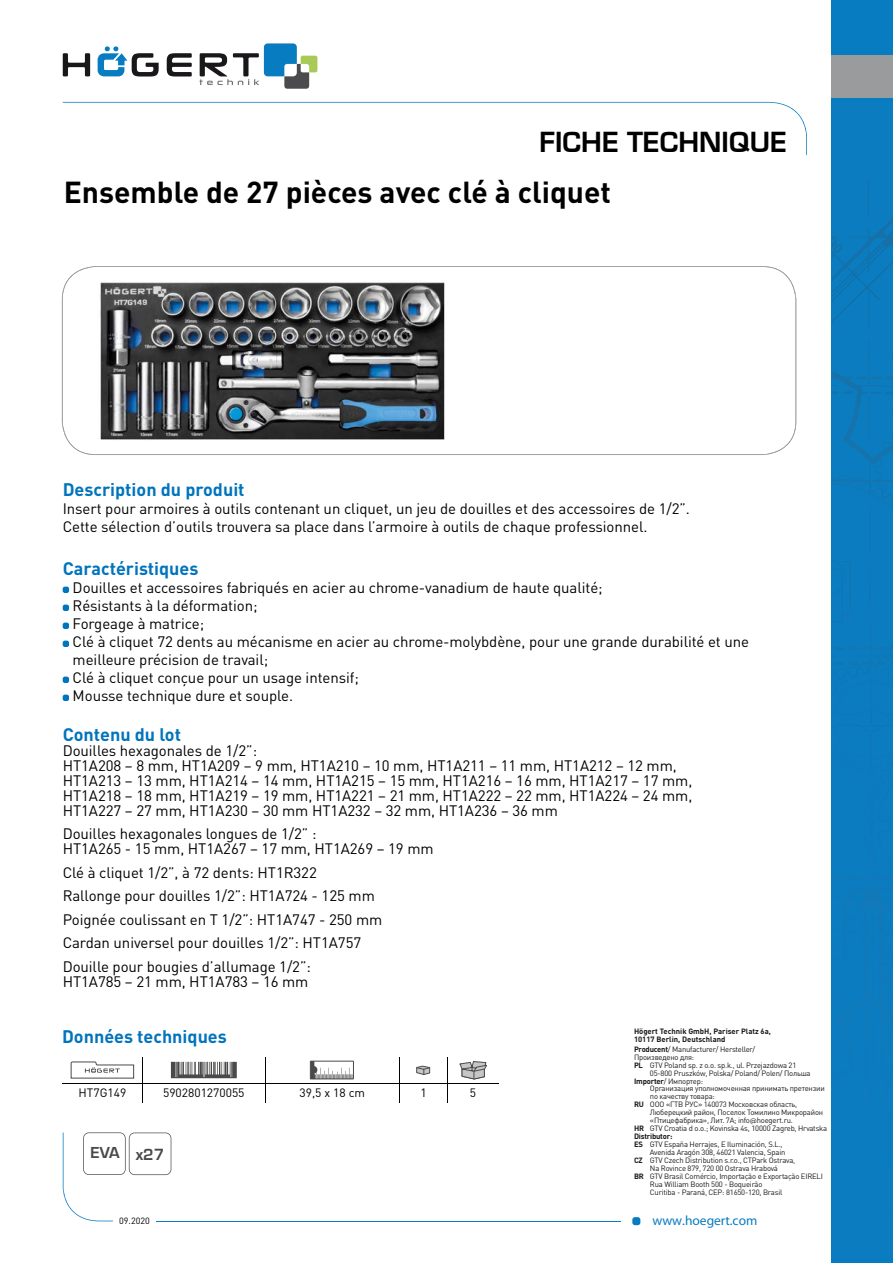
<style>
.page{position:relative;width:893px;height:1263px;background:#fff}
.page>*{position:absolute;margin:0;border:0;box-sizing:border-box;transform-origin:0 0}
.t1{font:700 30px "DIN Pro";color:#000}
.t2{font:700 27px "Euromode";color:#000}
.t3{font:700 18px "DIN Pro";color:#0074bc}
.t4{font:15px/18px "DIN Pro";letter-spacing:-.005em;color:#000}
.t5{font:700 14.7px "Euromode";color:#4a4a49}
.t6{font:700 14.4px "Euromode";color:#4a4a49}
.t7{font:13.5px "Myriad Pro";color:#077cc0}
.t8{font:12px "DIN Pro";color:#000}
.t9{font:9px "DIN Pro";color:#000}
.t10{font:7.65px "DIN Pro";letter-spacing:-.025em;color:#1a171b}
.t11{font:700 7.65px/7.9px "DIN Pro";color:#1a171b}
.t12{font:700 7.65px "DIN Pro";letter-spacing:-.025em;color:#1a171b}
.s1{font-size:15px}
.s2{font-weight:700}
.s3{font-family:"Merel"}
</style>
<div class="page">
<svg style="left:63px;top:53px;width:27px;height:23px"></svg>
<svg style="left:167px;top:53px;width:25px;height:24px"></svg>
<svg style="left:97px;top:46px;width:62px;height:31px"></svg>
<svg style="left:200px;top:43px;width:117px;height:46px"></svg>
<div style="left:632px;top:1217px;width:8px;height:8px;background:#077cc0;border-radius:3px"></div>
<svg style="left:63px;top:102px;width:744px;height:53px"></svg>
<hr style="left:156px;top:1220px;width:464px;height:1px;background:#077cc0">
<div style="left:831px;top:0;width:62px;height:1263px;background:#077cc0"></div>
<img style="left:831px;top:236px;width:37px;height:28px">
<img style="left:831px;top:273px;width:51px;height:55px">
<img style="left:869px;top:222px;width:24px;height:36px">
<img style="left:868px;top:181px;width:1px;height:36px">
<svg style="left:833px;top:244px;width:9px;height:9px"></svg>
<img style="left:849px;top:222px;width:40px;height:26px">
<svg style="left:831px;top:341px;width:62px;height:565px"></svg>
<img style="left:838px;top:906px;width:55px;height:191px">
<img style="left:831px;top:877px;width:62px;height:2px">
<img style="left:848px;top:647px;width:45px;height:3px">
<div style="left:831px;top:56px;width:62px;height:42px;background:#9a9b9d"></div>
<svg style="left:62px;top:266px;width:734px;height:189px"></svg>
<svg style="left:63px;top:587px;width:6px;height:6px"></svg>
<svg style="left:63px;top:605px;width:6px;height:6px"></svg>
<svg style="left:63px;top:623px;width:6px;height:6px"></svg>
<svg style="left:63px;top:641px;width:6px;height:6px"></svg>
<svg style="left:63px;top:677px;width:6px;height:6px"></svg>
<svg style="left:63px;top:695px;width:6px;height:6px"></svg>
<hr style="left:62px;top:1083px;width:81px;height:1px;background:#000">
<hr style="left:143px;top:1083px;width:122px;height:1px;background:#000">
<svg style="left:142px;top:1057px;width:1px;height:46px"></svg>
<hr style="left:265px;top:1083px;width:135px;height:1px;background:#000">
<svg style="left:265px;top:1057px;width:1px;height:46px"></svg>
<hr style="left:400px;top:1083px;width:48px;height:1px;background:#000">
<svg style="left:399px;top:1057px;width:1px;height:46px"></svg>
<hr style="left:448px;top:1083px;width:50px;height:1px;background:#000">
<svg style="left:447px;top:1057px;width:1px;height:46px"></svg>
<svg style="left:71px;top:1061px;width:63px;height:17px"></svg>
<svg style="left:171px;top:1062px;width:66px;height:16px"></svg>
<svg style="left:310px;top:1061px;width:44px;height:18px"></svg>
<svg style="left:416px;top:1065px;width:14px;height:10px"></svg>
<svg style="left:459px;top:1061px;width:28px;height:18px"></svg>
<svg style="left:63px;top:1132px;width:108px;height:89px"></svg>
<img style="left:97px;top:281px;width:365px;height:161px">
<div style="left:131px;top:1143px;width:38px;height:23px;background:#fff"></div>
<h2 class="t2" style="left:539px;top:126px;width:249px">FICHE TECHNIQUE</h2>
<h1 class="t1" style="left:64px;top:172px;width:549px">Ensemble de 27 pièces avec clé à cliquet</h1>
<p class="t3" style="left:63px;top:477px;width:183px">Description du produit</p>
<p class="t4" style="left:63px;top:499px;width:629px">Insert pour armoires à outils contenant un cliquet, un jeu de douilles et des accessoires de 1/2”.<br>Cette sélection d’outils trouvera sa place dans l’armoire à outils de chaque professionnel.</p>
<p class="t3" style="left:63px;top:556px;width:137px">Caractéristiques</p>
<p class="t4" style="left:73px;top:578px;width:678px">Douilles et accessoires fabriqués en acier au chrome-vanadium de haute qualité;<br>Résistants à la déformation;<br>Forgeage à matrice;<br>Clé à cliquet 72 dents au mécanisme en acier au chrome-molybdène, pour une grande durabilité et une meilleure précision de travail;<br>Clé à cliquet conçue pour un usage intensif;<br>Mousse technique dure et souple.</p>
<p class="t3" style="left:63px;top:722px;width:120px">Contenu du lot</p>
<p class="t4" style="left:63px;top:742px;width:631px;line-height:15px">Douilles hexagonales de 1/2”:<br>HT1A208 – 8 mm, HT1A209 – 9 mm, HT1A210 – 10 mm, HT1A211 – 11 mm, HT1A212 – 12 mm, HT1A213 – 13 mm, HT1A214 – 14 mm, HT1A215 – 15 mm, HT1A216 – 16 mm, HT1A217 – 17 mm, HT1A218 – 18 mm, HT1A219 – 19 mm, HT1A221 – 21 mm, HT1A222 – 22 mm, HT1A224 – 24 mm, HT1A227 – 27 mm, HT1A230 – 30 mm HT1A232 – 32 mm, HT1A236 – 36 mm</p>
<p class="t4" style="left:63px;top:825px;width:372px;line-height:15px">Douilles hexagonales longues de 1/2” :<br>HT1A265 - 15 mm, HT1A267 – 17 mm, HT1A269 – 19 mm</p>
<p class="t4" style="left:63px;top:860px;width:321px;line-height:23.5px">Clé à cliquet 1/2”, à 72 dents: HT1R322<br>Rallonge pour douilles 1/2”: HT1A724 - 125 mm Poignée coulissant en T 1/2”: HT1A747 - 250 mm Cardan universel pour douilles 1/2”: HT1A757<br>Douille pour bougies d’allumage 1/2”:</p>
<p class="t4" style="left:63px;top:972px;width:247px">HT1A785 – 21 mm, HT1A783 – 16 mm</p>
<p class="t3" style="left:62px;top:1024px;width:166px">Données techniques</p>
<p class="t8" style="left:78px;top:1085px;width:49px">HT7G149</p>
<p class="t8" style="left:163px;top:1085px;width:83px">5902801270055</p>
<p class="t8" style="left:300px;top:1085px;width:67px">39,5 x 18 cm</p>
<p class="t8" style="left:420px;top:1085px;width:8px">1</p>
<p class="t8" style="left:470px;top:1085px;width:8px">5</p>
<p class="t6" style="left:137px;top:1144px;width:28px">x14</p>
<p class="t5" style="left:90px;top:1144px;width:75px">EVA <span class="s1">x27</span></p>
<p class="t9" style="left:119px;top:1214px;width:32px">09.2020</p>
<p class="t11" style="left:634px;top:1027px;width:138px">Högert Technik GmbH, Pariser Platz 6a,<br>10117 Berlin, Deutschland</p>
<p class="t10" style="left:634px;top:1044px;width:123px"><span class="s2">Producent</span>/ Manufacturer/ Hersteller/</p>
<p class="t10" style="left:634px;top:1052px;width:62px">Произведено для:</p>
<p class="t10" style="left:634px;top:1059px;width:164px"><span class="s2">PL</span> GTV Poland sp. z o.o. sp.k., ul. Przejazdowa 21</p>
<p class="t10" style="left:650px;top:1067px;width:162px">05-800 Pruszków, Polska/ Poland/ Polen/ Польша</p>
<p class="t10" style="left:634px;top:1075px;width:71px"><span class="s2">Importer</span>/ Импортер:</p>
<p class="t10" style="left:650px;top:1083px;width:176px">Организация уполномоченная принимать претензии</p>
<p class="t10" style="left:650px;top:1091px;width:66px">по качеству товара:</p>
<p class="t10" style="left:634px;top:1099px;width:165px"><span class="s2">RU</span> ООО «ГТВ РУС» 140073 Московская область,</p>
<p class="t10" style="left:650px;top:1107px;width:175px">Люберецкий район, Поселок Томилино Микрорайон</p>
<p class="t10" style="left:650px;top:1115px;width:144px">«Птицефабрика», Лит. 7А; info<span class="s3">@</span>hoegert.ru.</p>
<p class="t10" style="left:634px;top:1123px;width:195px"><span class="s2">HR</span> GTV Croatia d o.o.; Kovinska 4s, 10000 Zagreb, Hrvatska</p>
<p class="t12" style="left:634px;top:1131px;width:40px">Distributor:</p>
<p class="t10" style="left:634px;top:1139px;width:150px"><span class="s2">ES</span> GTV España Herrajes, E Iluminación, S.L.,</p>
<p class="t10" style="left:650px;top:1147px;width:137px">Avenida Aragón 308, 46021 Valencia, Spain</p>
<p class="t10" style="left:634px;top:1155px;width:163px"><span class="s2">CZ</span> GTV Czech Distribution s.r.o., CTPark Ostrava,</p>
<p class="t10" style="left:650px;top:1163px;width:129px">Na Rovince 879, 720 00 Ostrava Hrabová</p>
<p class="t10" style="left:634px;top:1171px;width:190px"><span class="s2">BR</span> GTV Brasil Comércio, Importação e Exportação EIRELI</p>
<p class="t10" style="left:650px;top:1179px;width:114px">Rua William Booth 500 - Boqueirão</p>
<p class="t10" style="left:650px;top:1187px;width:134px">Curitiba - Paraná, CEP: 81650-120, Brasil</p>
<p class="t7" style="left:652px;top:1212px;width:106px">www.hoegert.com</p>
</div>
